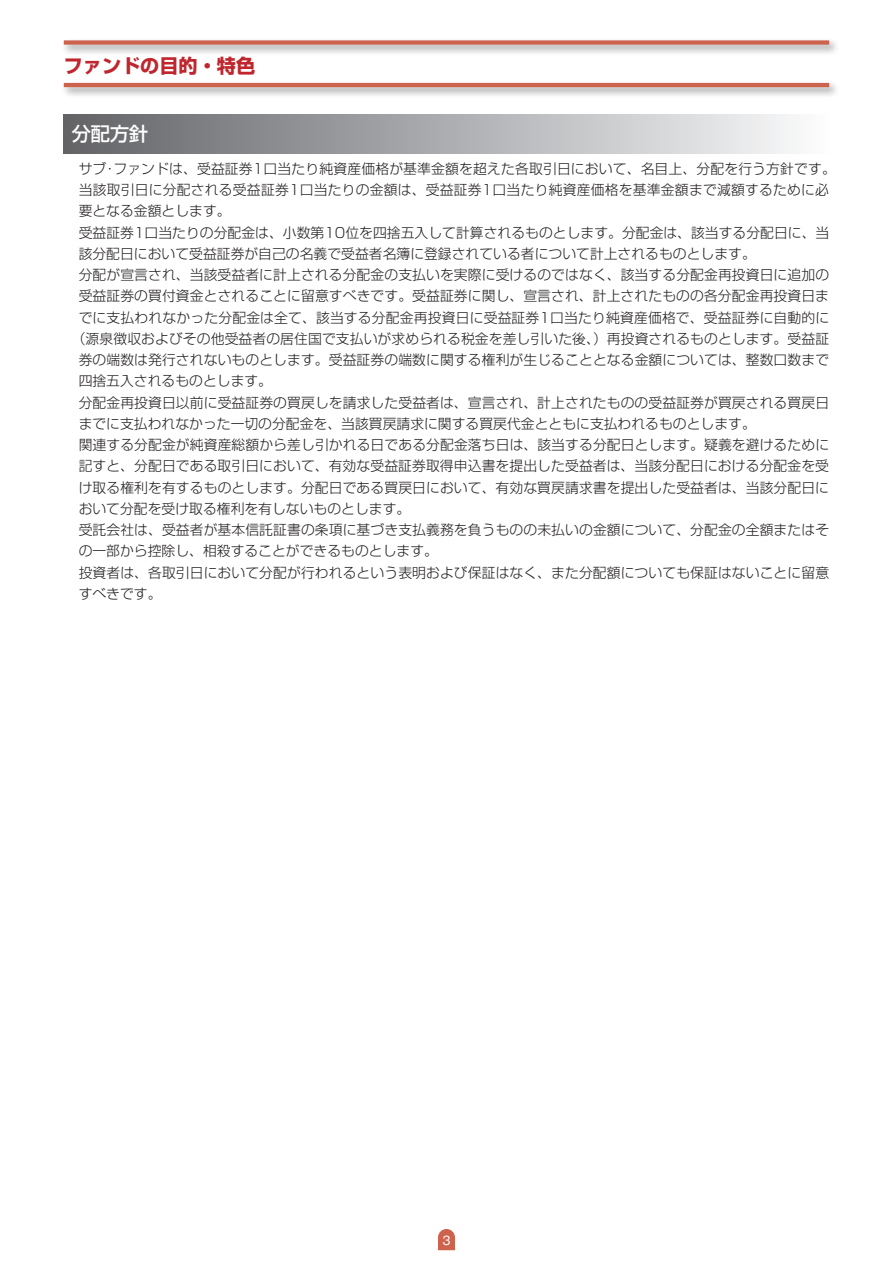
<style>
.page{position:relative;width:893px;height:1263px;background:#fff}
.page>*{position:absolute;margin:0;border:0;box-sizing:border-box;transform-origin:0 0}
.t1{font:700 19.2px "Shin Go Pro";color:#c0262d}
.t2{font:500 19.2px "Shin Go Pro";color:#fff}
.t3{font:300 13.8px "Shin Go Pro";letter-spacing:.005em;color:#231f20}
.t4{font:11.7px "Gothic MB101 Pro";color:#fff}
</style>
<div class="page">
<div style="left:61px;top:38px;width:779px;height:18px;background:#231f20;opacity:.5"></div>
<div style="left:64px;top:40px;width:765px;height:5px;background:#cd624d"></div>
<div style="left:61px;top:80px;width:779px;height:19px;background:#231f20;opacity:.5"></div>
<hr style="left:64px;top:83px;width:765px;height:4px;background:#cd624d">
<svg style="left:438px;top:1229px;width:17px;height:21px"></svg>
<div style="left:64px;top:115px;width:765px;height:38px;background:linear-gradient(to right,#616266,#f9fafc)"></div>
<h1 class="t1" style="left:64px;top:51px;width:193px">ファンドの目的・特色</h1>
<h1 class="t2" style="left:72px;top:118px;width:78px">分配方針</h1>
<p class="t3" style="left:79px;top:157px;width:759px">サブ･ファンドは、受益証券1口当たり純資産価格が基準金額を超えた各取引日において、名目上、分配を行う方針です。</p>
<p class="t3" style="left:79px;top:178px;width:752px">当該取引日に分配される受益証券1口当たりの金額は、受益証券1口当たり純資産価格を基準金額まで減額するために必</p>
<p class="t3" style="left:79px;top:200px;width:154px">要となる金額とします。</p>
<p class="t3" style="left:79px;top:221px;width:752px">受益証券1口当たりの分配金は、小数第10位を四捨五入して計算されるものとします。分配金は、該当する分配日に、当</p>
<p class="t3" style="left:79px;top:242px;width:679px">該分配日において受益証券が自己の名義で受益者名簿に登録されている者について計上されるものとします。</p>
<p class="t3" style="left:79px;top:263px;width:752px">分配が宣言され、当該受益者に計上される分配金の支払いを実際に受けるのではなく、該当する分配金再投資日に追加の</p>
<p class="t3" style="left:79px;top:285px;width:752px">受益証券の買付資金とされることに留意すべきです。受益証券に関し、宣言され、計上されたものの各分配金再投資日ま</p>
<p class="t3" style="left:79px;top:306px;width:752px">でに支払われなかった分配金は全て、該当する分配金再投資日に受益証券1口当たり純資産価格で、受益証券に自動的に</p>
<p class="t3" style="left:72px;top:327px;width:759px">（源泉徴収およびその他受益者の居住国で支払いが求められる税金を差し引いた後、）再投資されるものとします。受益証</p>
<p class="t3" style="left:79px;top:348px;width:752px">券の端数は発行されないものとします。受益証券の端数に関する権利が生じることとなる金額については、整数口数まで</p>
<p class="t3" style="left:79px;top:370px;width:195px">四捨五入されるものとします。</p>
<p class="t3" style="left:79px;top:391px;width:752px">分配金再投資日以前に受益証券の買戻しを請求した受益者は、宣言され、計上されたものの受益証券が買戻される買戻日</p>
<p class="t3" style="left:79px;top:412px;width:679px">までに支払われなかった一切の分配金を、当該買戻請求に関する買戻代金とともに支払われるものとします。</p>
<p class="t3" style="left:79px;top:433px;width:752px">関連する分配金が純資産総額から差し引かれる日である分配金落ち日は、該当する分配日とします。疑義を避けるために</p>
<p class="t3" style="left:79px;top:455px;width:752px">記すと、分配日である取引日において、有効な受益証券取得申込書を提出した受益者は、当該分配日における分配金を受</p>
<p class="t3" style="left:79px;top:476px;width:752px">け取る権利を有するものとします。分配日である買戻日において、有効な買戻請求書を提出した受益者は、当該分配日に</p>
<p class="t3" style="left:79px;top:497px;width:333px">おいて分配を受け取る権利を有しないものとします。</p>
<p class="t3" style="left:79px;top:518px;width:752px">受託会社は、受益者が基本信託証書の条項に基づき支払義務を負うものの未払いの金額について、分配金の全額またはそ</p>
<p class="t3" style="left:79px;top:540px;width:361px">の一部から控除し、相殺することができるものとします。</p>
<p class="t3" style="left:79px;top:561px;width:752px">投資者は、各取引日において分配が行われるという表明および保証はなく、また分配額についても保証はないことに留意</p>
<p class="t3" style="left:79px;top:582px;width:84px">すべきです。</p>
<p class="t4" style="left:442px;top:1231px;width:10px">3</p>
</div>
